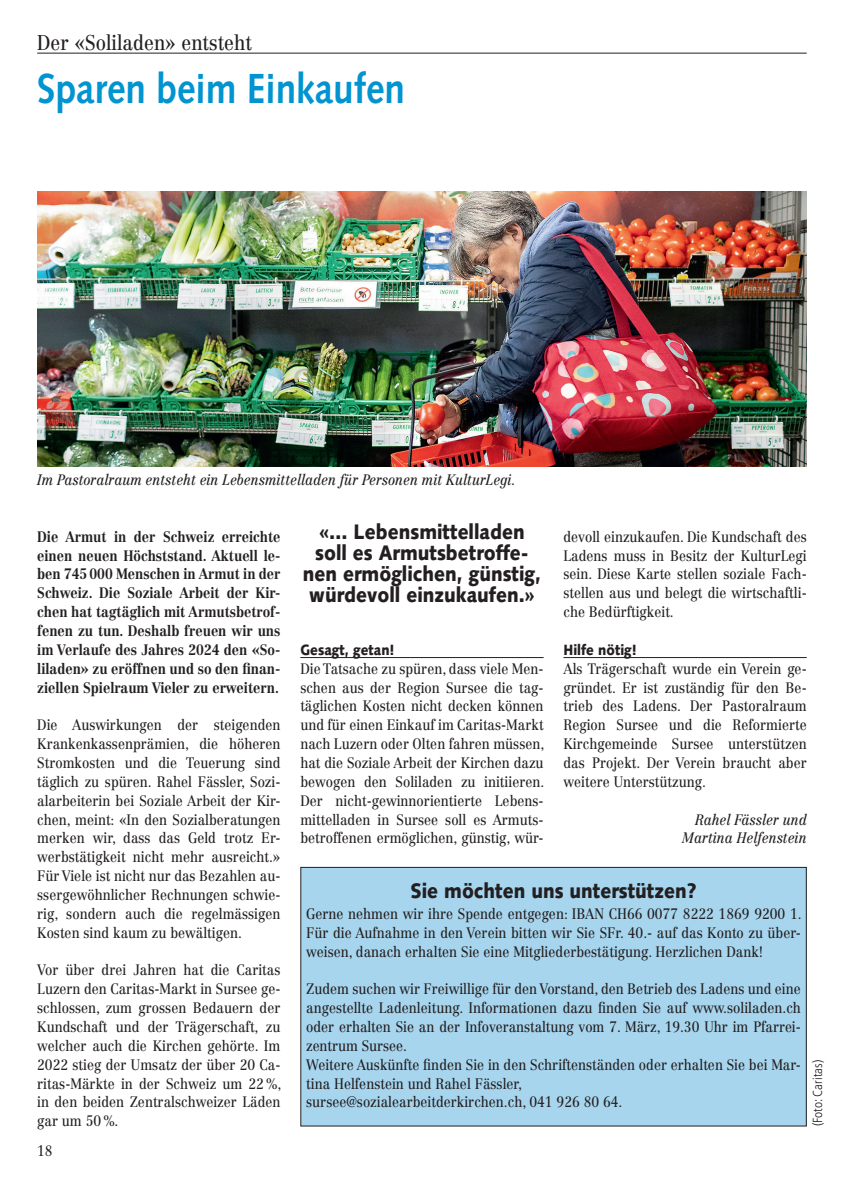
<style>
.page{position:relative;width:844px;height:1191px;background:#fff}
.page>*{position:absolute;margin:0;border:0;box-sizing:border-box;transform-origin:0 0}
.t1{font:700 42px "Syntax LT Std";color:#0094d1;scale:.88 1}
.t2{font:900 21px/21px "Syntax LT Std";color:#231f20;text-align:center;scale:.88 1}
.t3{font:21px "Centennial LT Std";color:#231f20;scale:.88 1}
.t4{font:14.88px/18.9px "Centennial LT Std";color:#231f20;text-align:justify;scale:.88 1}
.t5{font:700 14.88px/18.9px "Centennial LT Std";color:#231f20;text-align:justify;scale:.88 1}
.t6{font:italic 14.88px/18.9px "Centennial LT Std";color:#231f20;text-align:right;scale:.88 1}
.t7{font:900 14.88px "Syntax LT Std";color:#231f20;scale:.88 1}
.t8{font:300 condensed 13.12px "Frutiger LT Std";color:#231f20}
</style>
<div class="page">
<hr style="left:300px;top:657px;width:243px;height:1px;background:#231f20">
<hr style="left:563px;top:657px;width:243px;height:1px;background:#231f20">
<hr style="left:37px;top:53px;width:769px;height:1px;background:#231f20">
<img style="left:37px;top:191px;width:769px;height:275px">
<div style="left:301px;top:867px;width:505px;height:259px;background:#a7d5ee"></div>
<div style="left:300px;top:867px;width:506px;height:259px;border:1px solid #231f20"></div>
<h2 class="t3" style="left:37px;top:30px;width:245px">Der «Soliladen» entsteht</h2>
<h1 class="t1" style="left:37px;top:64px;width:419px">Sparen beim Einkaufen</h1>
<p class="t6" style="left:37px;top:470px;width:545px">Im Pastoralraum entsteht ein Lebensmittelladen für Personen mit KulturLegi.</p>
<p class="t5" style="left:37px;top:527px;width:278px">Die Armut in der Schweiz erreichte einen neuen Höchststand. Aktuell le&shy;ben 745 000 Menschen in Armut in der Schweiz. Die Soziale Arbeit der Kir&shy;chen hat tagtäglich mit Armutsbetrof&shy;fenen zu tun. Deshalb freuen wir uns im Verlaufe des Jahres 2024 den «So&shy;liladen» zu eröffnen und so den finan&shy;ziellen Spielraum Vieler zu erweitern.</p>
<p class="t4" style="left:37px;top:715px;width:278px">Die Auswirkungen der steigenden Krankenkassenprämien, die höheren Stromkosten und die Teuerung sind täglich zu spüren. Rahel Fässler, Sozi&shy;alarbeiterin bei Soziale Arbeit der Kir&shy;chen, meint: «In den Sozialberatungen merken wir, dass das Geld trotz Er&shy;werbstätigkeit nicht mehr ausreicht.» Für Viele ist nicht nur das Bezahlen au&shy;ssergewöhnlicher Rechnungen schwie&shy;rig, sondern auch die regelmässigen Kosten sind kaum zu bewältigen.</p>
<p class="t4" style="left:37px;top:960px;width:279px">Vor über drei Jahren hat die Caritas Luzern den Caritas-Markt in Sursee ge&shy;schlossen, zum grossen Bedauern der Kundschaft und der Trägerschaft, zu welcher auch die Kirchen gehörte. Im 2022 stieg der Umsatz der über 20 Ca&shy;ritas-Märkte in der Schweiz um 22 %, in den beiden Zentralschweizer Läden gar um 50 %.</p>
<p class="t4" style="left:37px;top:1141px;width:19px">18</p>
<h2 class="t2" style="left:303px;top:521px;width:272px">«… Lebensmittelladen soll es Armutsbetroffe&shy;nen ermöglichen, günstig, würdevoll einzukaufen.»</h2>
<p class="t7" style="left:300px;top:641px;width:109px">Gesagt, getan!</p>
<p class="t4" style="left:300px;top:659px;width:279px">Die Tatsache zu spüren, dass viele Men&shy;schen aus der Region Sursee die tag&shy;täglichen Kosten nicht decken können und für einen Einkauf im Caritas-Markt nach Luzern oder Olten fahren müssen, hat die Soziale Arbeit der Kirchen dazu bewogen den Soliladen zu initiieren.<br>Der nicht-gewinnorientierte Lebens&shy;mittelladen in Sursee soll es Armuts&shy;betroffenen ermöglichen, günstig, wür-</p>
<p class="t4" style="left:563px;top:527px;width:278px">devoll einzukaufen. Die Kundschaft des Ladens muss in Besitz der KulturLegi sein. Diese Karte stellen soziale Fach&shy;stellen aus und belegt die wirtschaftli&shy;che Bedürftigkeit.</p>
<p class="t7" style="left:563px;top:641px;width:85px">Hilfe nötig!</p>
<p class="t4" style="left:563px;top:659px;width:278px">Als Trägerschaft wurde ein Verein ge&shy;gründet. Er ist zuständig für den Be&shy;trieb des Ladens. Der Pastoralraum Region Sursee und die Reformierte Kirchgemeinde Sursee unterstützen das Projekt. Der Verein braucht aber weitere Unterstützung.</p>
<p class="t6" style="left:682px;top:810px;width:143px">Rahel Fässler und<br>Martina Helfenstein</p>
<h2 class="t2" style="left:410px;top:880px;width:326px">Sie möchten uns unterstützen?</h2>
<p class="t4" style="left:306px;top:904px;width:564px">Gerne nehmen wir ihre Spende entgegen: IBAN CH66 0077 8222 1869 9200 1.<br>Für die Aufnahme in den Verein bitten wir Sie SFr. 40.- auf das Konto zu über&shy;weisen, danach erhalten Sie eine Mitgliederbestätigung. Herzlichen Dank!</p>
<p class="t4" style="left:306px;top:979px;width:563px;text-align:left">Zudem suchen wir Freiwillige für den Vorstand, den Betrieb des Ladens und eine angestellte Ladenleitung. Informationen dazu finden Sie auf www.soliladen.ch oder erhalten Sie an der Infoveranstaltung vom 7. März, 19.30 Uhr im Pfarrei&shy;zentrum Sursee.<br>Weitere Auskünfte finden Sie in den Schriftenständen oder erhalten Sie bei Mar&shy;tina Helfenstein und Rahel Fässler,<br>sursee@sozialearbeitderkirchen.ch, 041 926 80 64.</p>
<p class="t8" style="left:809px;top:1126px;width:68px;rotate:-90deg">(Foto: Caritas)</p>
</div>
